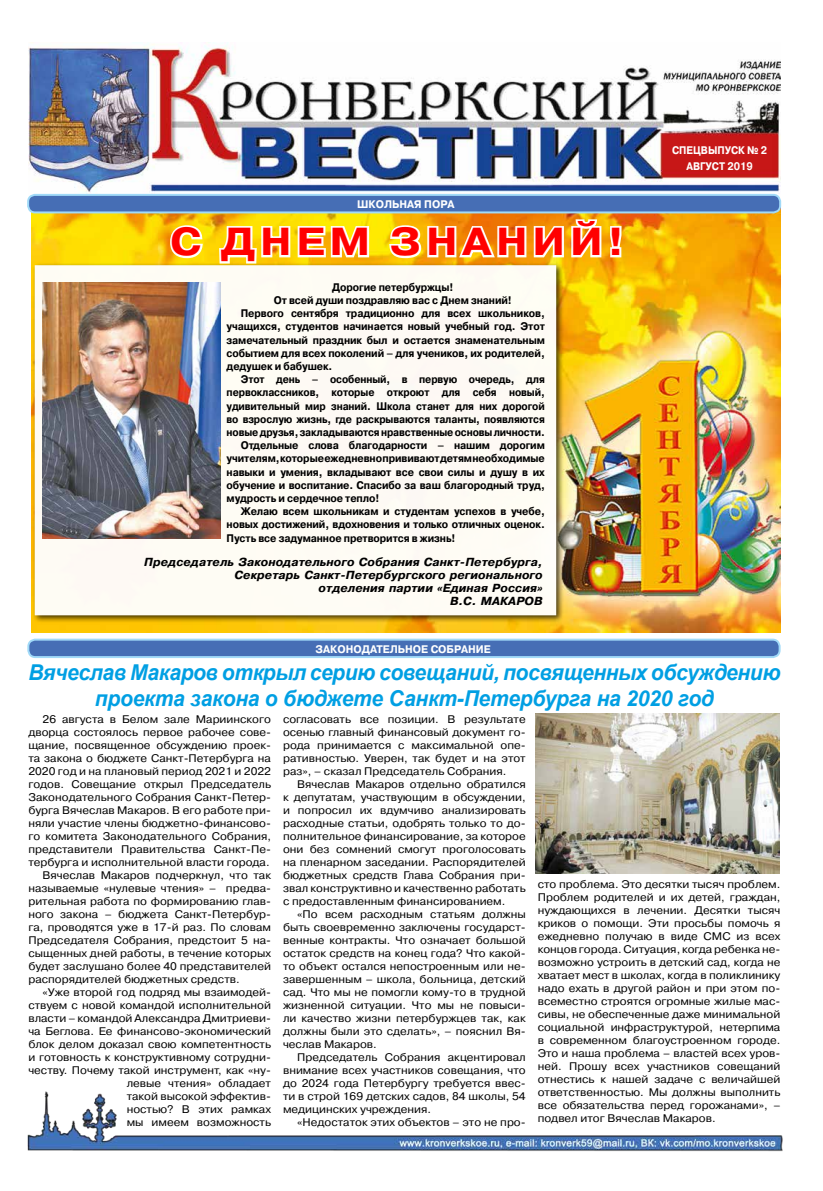
<style>
.page{position:relative;width:823px;height:1191px;background:#fff}
.page>*{position:absolute;margin:0;border:0;box-sizing:border-box;transform-origin:0 0}
.t1{font:700 39px "Pragmatica C";letter-spacing:.11em;color:#f00;scale:1.1 1}
.t2{font:italic 700 21.8px/25.2px "Arial";letter-spacing:-.02em;color:#009fe3;text-align:center;scale:.96 1}
.t3{font:11px/13px "Pragmatica C";color:#000;text-align:justify;scale:1.06 1}
.t4{font:700 11px "Pragmatica C";letter-spacing:-.01em;color:#000;scale:.92 1}
.t5{font:700 11px "Pragmatica C";letter-spacing:-.01em;color:#000;scale:.9 1}
.t6{font:italic 700 11px/13px "Pragmatica";letter-spacing:.01em;color:#000;text-align:right}
.t7{font:700 11px "Pragmatica C";color:#fff;scale:.95 1}
.t8{font:700 11px/16px "Pragmatica C";color:#fff;text-align:center;scale:.89 1}
</style>
<div class="page">
<img style="left:31px;top:210px;width:748px;height:422px">
<img style="left:29px;top:43px;width:751px;height:154px">
<img style="left:27px;top:1091px;width:756px;height:61px">
<div style="left:28px;top:195px;width:751px;height:17px;background:#466eb5;border-radius:7px"></div>
<div style="left:27px;top:194px;width:753px;height:19px;border:2px solid #a1daf8;border-radius:7px"></div>
<div style="left:32px;top:262px;width:532px;height:362px;background:#000;opacity:.75"></div>
<div style="left:37px;top:267px;width:517px;height:346px;background:#fefbf4"></div>
<div style="left:35px;top:265px;width:521px;height:350px;border:4px solid #fff"></div>
<svg style="left:168px;top:223px;width:37px;height:37px"></svg>
<svg style="left:217px;top:224px;width:154px;height:41px"></svg>
<svg style="left:387px;top:217px;width:236px;height:43px"></svg>
<div style="left:28px;top:639px;width:751px;height:18px;background:#466eb5;border-radius:7px"></div>
<div style="left:27px;top:638px;width:753px;height:20px;border:2px solid #a1daf8;border-radius:7px"></div>
<img style="left:43px;top:282px;width:178px;height:256px">
<img style="left:535px;top:713px;width:244px;height:160px">
<p class="t7" style="left:357px;top:198px;width:104px">ШКОЛЬНАЯ ПОРА</p>
<h1 class="t1" style="left:170px;top:220px;width:414px">С ДНЕМ ЗНАНИЙ!</h1>
<p class="t4" style="left:332px;top:281px;width:133px">Дорогие петербуржцы!</p>
<p class="t4" style="left:273px;top:294px;width:260px">От всей души поздравляю вас с Днем знаний!</p>
<p class="t4" style="left:241px;top:307px;width:332px">Первого сентября традиционно для всех школьников,</p>
<p class="t4" style="left:226px;top:320px;width:347px">учащихся, студентов начинается новый учебный год. Этот</p>
<p class="t4" style="left:226px;top:334px;width:347px">замечательный праздник был и остается знаменательным</p>
<p class="t4" style="left:226px;top:347px;width:347px">событием для всех поколений – для учеников, их родителей,</p>
<p class="t4" style="left:226px;top:360px;width:116px">дедушек и бабушек.</p>
<p class="t5" style="left:241px;top:373px;width:339px">Этот день – особенный, в первую очередь, для</p>
<p class="t5" style="left:226px;top:386px;width:355px">первоклассников, которые откроют для себя новый,</p>
<p class="t5" style="left:226px;top:400px;width:355px">удивительный мир знаний. Школа станет для них дорогой</p>
<p class="t5" style="left:226px;top:413px;width:355px">во взрослую жизнь, где раскрываются таланты, появляются</p>
<p class="t5" style="left:226px;top:426px;width:355px">новые друзья, закладываются нравственные основы личности.</p>
<p class="t4" style="left:241px;top:439px;width:332px">Отдельные слова благодарности – нашим дорогим</p>
<p class="t4" style="left:226px;top:452px;width:347px">учителям, которые ежедневно прививают детям необходимые</p>
<p class="t4" style="left:226px;top:466px;width:347px">навыки и умения, вкладывают все свои силы и душу в их</p>
<p class="t4" style="left:226px;top:479px;width:347px">обучение и воспитание. Спасибо за ваш благородный труд,</p>
<p class="t4" style="left:226px;top:492px;width:167px">мудрость и сердечное тепло!</p>
<p class="t4" style="left:241px;top:505px;width:332px">Желаю всем школьникам и студентам успехов в учебе,</p>
<p class="t4" style="left:226px;top:518px;width:347px">новых достижений, вдохновения и только отличных оценок.</p>
<p class="t4" style="left:226px;top:532px;width:250px">Пусть все задуманное претворится в жизнь!</p>
<p class="t6" style="left:144px;top:555px;width:399px">Председатель Законодательного Собрания Санкт-Петербурга, Секретарь Санкт-Петербургского регионального<br>отделения партии «Единая Россия»<br>В.С. МАКАРОВ</p>
<p class="t7" style="left:315px;top:642px;width:186px">ЗАКОНОДАТЕЛЬНОЕ СОБРАНИЕ</p>
<p class="t8" style="left:671px;top:142px;width:108px">СПЕЦВЫПУСК № 2<br>АВГУСТ 2019</p>
<h2 class="t2" style="left:28px;top:661px;width:784px">Вячеслав Макаров открыл серию совещаний, посвященных обсуждению проекта закона о бюджете Санкт-Петербурга на 2020 год</h2>
<p class="t3" style="left:43px;top:713px;width:217px">26 августа в Белом зале Мариинского</p>
<p class="t3" style="left:28px;top:726px;width:230px">дворца состоялось первое рабочее сове-</p>
<p class="t3" style="left:28px;top:739px;width:230px">щание, посвященное обсуждению проек-</p>
<p class="t3" style="left:28px;top:752px;width:230px">та закона о бюджете Санкт-Петербурга на</p>
<p class="t3" style="left:28px;top:765px;width:230px">2020 год и на плановый период 2021 и 2022</p>
<p class="t3" style="left:28px;top:778px;width:230px">годов. Совещание открыл Председатель</p>
<p class="t3" style="left:28px;top:791px;width:230px">Законодательного Собрания Санкт-Петер-</p>
<p class="t3" style="left:28px;top:804px;width:230px">бурга Вячеслав Макаров. В его работе при-</p>
<p class="t3" style="left:28px;top:817px;width:230px">няли участие члены бюджетно-финансово-</p>
<p class="t3" style="left:28px;top:830px;width:230px">го комитета Законодательного Собрания,</p>
<p class="t3" style="left:28px;top:843px;width:230px">представители Правительства Санкт-Пе-</p>
<p class="t3" style="left:28px;top:856px;width:229px">тербурга и исполнительной власти города.</p>
<p class="t3" style="left:43px;top:869px;width:217px">Вячеслав Макаров подчеркнул, что так</p>
<p class="t3" style="left:28px;top:882px;width:230px">называемые «нулевые чтения» – предва-</p>
<p class="t3" style="left:28px;top:895px;width:230px">рительная работа по формированию глав-</p>
<p class="t3" style="left:28px;top:908px;width:230px">ного закона – бюджета Санкт-Петербур-</p>
<p class="t3" style="left:28px;top:921px;width:230px">га, проводятся уже в 17-й раз. По словам</p>
<p class="t3" style="left:28px;top:934px;width:230px">Председателя Собрания, предстоит 5 на-</p>
<p class="t3" style="left:28px;top:947px;width:230px">сыщенных дней работы, в течение которых</p>
<p class="t3" style="left:28px;top:960px;width:230px">будет заслушано более 40 представителей</p>
<p class="t3" style="left:28px;top:973px;width:201px">распорядителей бюджетных средств.</p>
<p class="t3" style="left:43px;top:986px;width:217px">«Уже второй год подряд мы взаимодей-</p>
<p class="t3" style="left:28px;top:999px;width:230px">ствуем с новой командой исполнительной</p>
<p class="t3" style="left:28px;top:1012px;width:230px">власти – командой Александра Дмитриеви-</p>
<p class="t3" style="left:28px;top:1025px;width:230px">ча Беглова. Ее финансово-экономический</p>
<p class="t3" style="left:28px;top:1038px;width:230px">блок делом доказал свою компетентность</p>
<p class="t3" style="left:28px;top:1051px;width:230px">и готовность к конструктивному сотрудни-</p>
<p class="t3" style="left:28px;top:1064px;width:230px">честву. Почему такой инструмент, как «ну-</p>
<p class="t3" style="left:127px;top:1077px;width:138px">левые чтения» обладает</p>
<p class="t3" style="left:127px;top:1090px;width:138px">такой высокой эффектив-</p>
<p class="t3" style="left:127px;top:1103px;width:138px">ностью? В этих рамках</p>
<p class="t3" style="left:127px;top:1116px;width:138px">мы имеем возможность</p>
<p class="t3" style="left:283px;top:713px;width:230px">согласовать все позиции. В результате осенью главный финансовый документ го&shy;рода принимается с максимальной опе&shy;ративностью. Уверен, так будет и на этот раз», – сказал Председатель Собрания.</p>
<p class="t3" style="left:283px;top:778px;width:230px;text-indent:14px">Вячеслав Макаров отдельно обратился к депутатам, участвующим в обсуждении, и попросил их вдумчиво анализировать расходные статьи, одобрять только то до&shy;полнительное финансирование, за которое они без сомнений смогут проголосовать на пленарном заседании. Распорядителей бюджетных средств Глава Собрания при&shy;звал конструктивно и качественно работать с предоставленным финансированием.</p>
<p class="t3" style="left:283px;top:908px;width:230px;text-indent:14px">«По всем расходным статьям должны быть своевременно заключены государст&shy;венные контракты. Что означает большой остаток средств на конец года? Что какой&shy;то объект остался непостроенным или не&shy;завершенным – школа, больница, детский сад. Что мы не помогли кому-то в трудной жизненной ситуации. Что мы не повыси&shy;ли качество жизни петербуржцев так, как должны были это сделать», – пояснил Вя&shy;чеслав Макаров.</p>
<p class="t3" style="left:283px;top:1051px;width:230px;text-indent:14px">Председатель Собрания акцентировал внимание всех участников совещания, что до 2024 года Петербургу требуется ввес&shy;ти в строй 169 детских садов, 84 школы, 54 медицинских учреждения.</p>
<p class="t3" style="left:297px;top:1116px;width:217px">«Недостаток этих объектов – это не про-</p>
<p class="t3" style="left:537px;top:878px;width:230px">сто проблема. Это десятки тысяч проблем.<br>Проблем родителей и их детей, граждан, нуждающихся в лечении. Десятки тысяч криков о помощи. Эти просьбы помочь я ежедневно получаю в виде СМС из всех концов города. Ситуация, когда ребенка не&shy;возможно устроить в детский сад, когда не хватает мест в школах, когда в поликлинику надо ехать в другой район и при этом по&shy;всеместно строятся огромные жилые мас&shy;сивы, не обеспеченные даже минимальной социальной инфраструктурой, нетерпима в современном благоустроенном городе.<br>Это и наша проблема – властей всех уров&shy;ней. Прошу всех участников совещаний отнестись к нашей задаче с величайшей ответственностью. Мы должны выполнить все обязательства перед горожанами», – подвел итог Вячеслав Макаров.</p>
</div>
